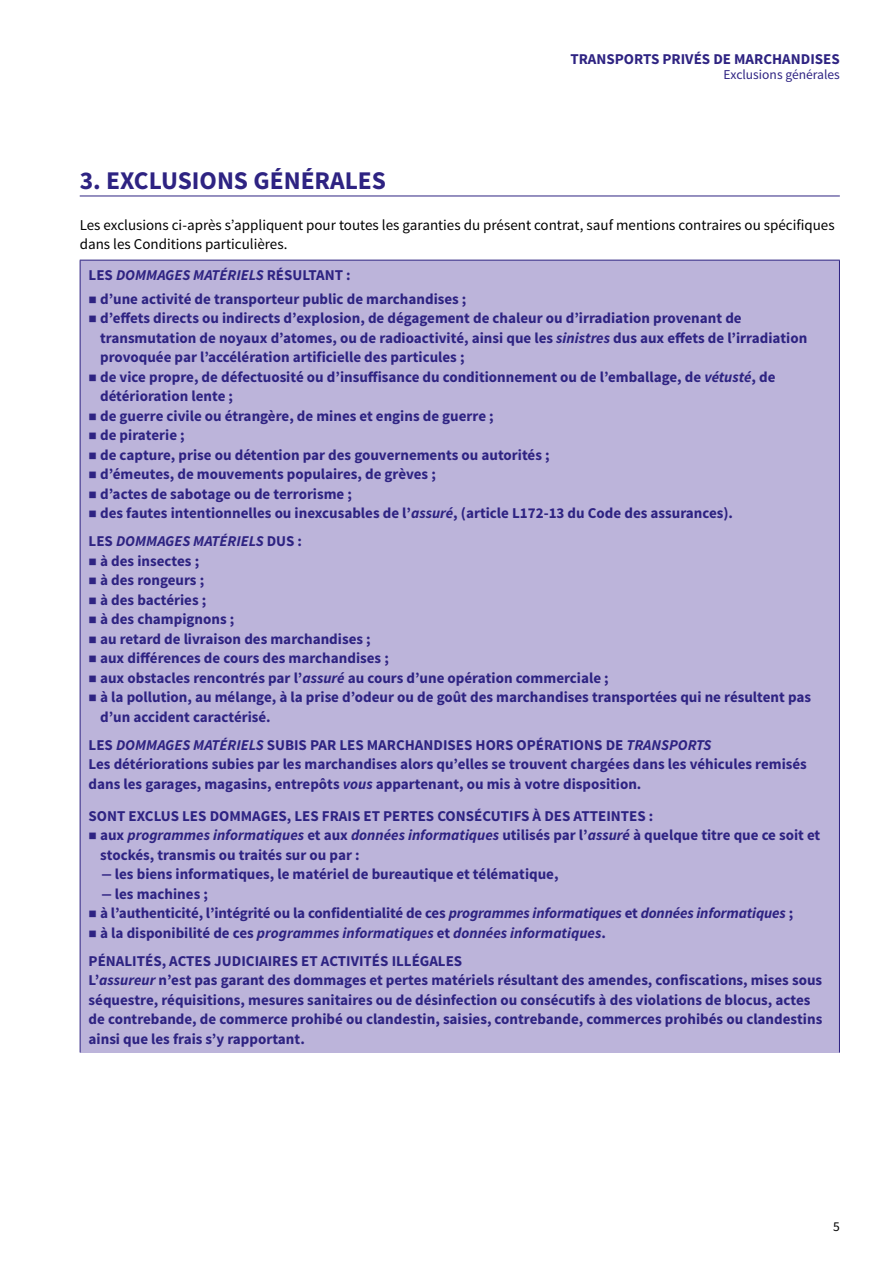
<style>
.page{position:relative;width:893px;height:1263px;background:#fff}
.page>*{position:absolute;margin:0;border:0;box-sizing:border-box;transform-origin:0 0}
.t1{font:700 25.5px "Source Sans Pro";color:#2e2382}
.t2{font:700 15px/19.5px "Source Sans Pro";color:#2e2382}
.t3{font:15px/19.5px "Source Sans Pro";color:#000}
.t4{font:italic 700 15px "Source Sans Pro";color:#2e2382}
.t5{font:13.5px "Source Sans Pro";color:#2e2382}
.t6{font:13.5px "Source Sans Pro";color:#000}
.s1{font-style:normal}
.s2{font-style:italic}
</style>
<div class="page">
<hr style="left:80px;top:196px;width:760px;height:1px;background:#2e2382">
<div style="left:80px;top:260px;width:759px;height:792px;background:#bcb4da"></div>
<hr style="left:80px;top:260px;width:760px;height:1px;background:#2e2382">
<hr style="left:80px;top:260px;width:1px;height:792px;background:#2e2382">
<hr style="left:839px;top:260px;width:1px;height:792px;background:#2e2382">
<p class="t2" style="left:570px;top:50px;width:271px">TRANSPORTS PRIVÉS DE MARCHANDISES</p>
<p class="t5" style="left:723px;top:67px;width:118px">Exclusions générales</p>
<h1 class="t1" style="left:80px;top:164px;width:308px">3. EXCLUSIONS GÉNÉRALES</h1>
<p class="t3" style="left:80px;top:215px;width:756px">Les exclusions ci-après s’appliquent pour toutes les garanties du présent contrat, sauf mentions contraires ou spécifiques dans les Conditions particulières.</p>
<p class="t4" style="left:89px;top:265px;width:264px"><span class="s1">LES</span> DOMMAGES MATÉRIELS <span class="s1">RÉSULTANT :</span></p>
<p class="t2" style="left:89px;top:289px;width:379px">■ d’une activité de transporteur public de marchandises ;</p>
<p class="t2" style="left:100px;top:309px;width:709px;text-indent:-12px">■ d’effets directs ou indirects d’explosion, de dégagement de chaleur ou d’irradiation provenant de transmutation de noyaux d’atomes, ou de radioactivité, ainsi que les <span class="s2">sinistres</span> dus aux effets de l’irradiation provoquée par l’accélération artificielle des particules ;</p>
<p class="t2" style="left:100px;top:367px;width:677px;text-indent:-12px">■ de vice propre, de défectuosité ou d’insuffisance du conditionnement ou de l’emballage, de <span class="s2">vétusté</span>, de détérioration lente ;</p>
<p class="t2" style="left:89px;top:406px;width:407px">■ de guerre civile ou étrangère, de mines et engins de guerre ;</p>
<p class="t2" style="left:89px;top:426px;width:98px">■ de piraterie ;</p>
<p class="t2" style="left:89px;top:445px;width:463px">■ de capture, prise ou détention par des gouvernements ou autorités ;</p>
<p class="t2" style="left:89px;top:465px;width:349px">■ d’émeutes, de mouvements populaires, de grèves ;</p>
<p class="t2" style="left:89px;top:484px;width:265px">■ d’actes de sabotage ou de terrorisme ;</p>
<p class="t2" style="left:89px;top:500px;width:646px;line-height:28px">■ des fautes intentionnelles ou inexcusables de l’<span class="s2">assuré</span>, (article L172-13 du Code des assurances).<br>LES <span class="s2">DOMMAGES MATÉRIELS</span> DUS :</p>
<p class="t2" style="left:89px;top:551px;width:112px">■ à des insectes ;</p>
<p class="t2" style="left:89px;top:571px;width:117px">■ à des rongeurs ;</p>
<p class="t2" style="left:89px;top:590px;width:119px">■ à des bactéries ;</p>
<p class="t2" style="left:89px;top:610px;width:147px">■ à des champignons ;</p>
<p class="t2" style="left:89px;top:629px;width:284px">■ au retard de livraison des marchandises ;</p>
<p class="t2" style="left:89px;top:649px;width:302px">■ aux différences de cours des marchandises ;</p>
<p class="t2" style="left:89px;top:668px;width:522px">■ aux obstacles rencontrés par l’<span class="s2">assuré</span> au cours d’une opération commerciale ;</p>
<p class="t2" style="left:100px;top:688px;width:712px;text-indent:-12px">■ à la pollution, au mélange, à la prise d’odeur ou de goût des marchandises transportées qui ne résultent pas d’un accident caractérisé.</p>
<p class="t2" style="left:89px;top:735px;width:720px">LES <span class="s2">DOMMAGES MATÉRIELS</span> SUBIS PAR LES MARCHANDISES HORS OPÉRATIONS DE <span class="s2">TRANSPORTS<br></span>Les détériorations subies par les marchandises alors qu’elles se trouvent chargées dans les véhicules remisés dans les garages, magasins, entrepôts <span class="s2">vous</span> appartenant, ou mis à votre disposition.</p>
<p class="t2" style="left:89px;top:807px;width:566px">SONT EXCLUS LES DOMMAGES, LES FRAIS ET PERTES CONSÉCUTIFS À DES ATTEINTES :</p>
<p class="t2" style="left:100px;top:826px;width:722px;text-indent:-12px">■ aux <span class="s2">programmes informatiques</span> et aux <span class="s2">données informatiques</span> utilisés par l’<span class="s2">assuré</span> à quelque titre que ce soit et stockés, transmis ou traités sur ou par :</p>
<p class="t2" style="left:101px;top:865px;width:459px">— les biens informatiques, le matériel de bureautique et télématique,</p>
<p class="t2" style="left:101px;top:885px;width:108px">— les machines ;</p>
<p class="t2" style="left:89px;top:904px;width:706px">■ à l’authenticité, l’intégrité ou la confidentialité de ces <span class="s2">programmes informatiques</span> et <span class="s2">données informatiques</span> ;</p>
<p class="t2" style="left:89px;top:919px;width:519px;line-height:28px">■ à la disponibilité de ces <span class="s2">programmes informatiques</span> et <span class="s2">données informatiques</span>.<br>PÉNALITÉS, ACTES JUDICIAIRES ET ACTIVITÉS ILLÉGALES</p>
<p class="t2" style="left:89px;top:971px;width:735px">L’<span class="s2">assureur</span> n’est pas garant des dommages et pertes matériels résultant des amendes, confiscations, mises sous séquestre, réquisitions, mesures sanitaires ou de désinfection ou consécutifs à des violations de blocus, actes de contrebande, de commerce prohibé ou clandestin, saisies, contrebande, commerces prohibés ou clandestins ainsi que les frais s’y rapportant.</p>
<p class="t6" style="left:833px;top:1218px;width:8px">5</p>
</div>
